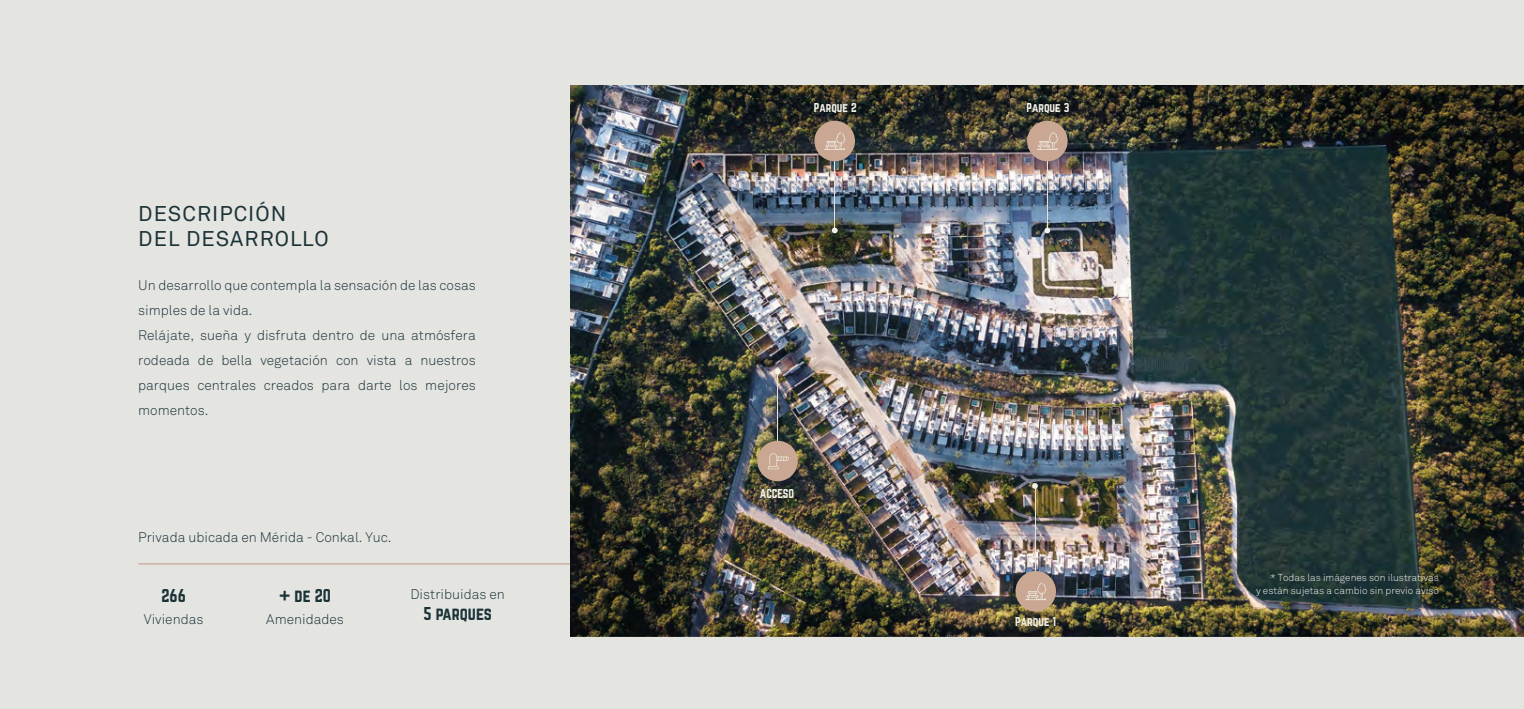
<style>
.page{position:relative;width:1524px;height:709px;background:#e4e4e1}
.page>*{position:absolute;margin:0;border:0;box-sizing:border-box;transform-origin:0 0}
.t1{font:21.25px/25.5px "Akkurat";letter-spacing:.05em;color:#1b3337}
.t2{font:16.25px "Norwester";color:#1b3337}
.t3{font:300 13.75px/25px "Akkurat";color:#1b3337}
.t4{font:11.25px "Norwester";color:#f2f2e8}
.t5{font:300 10px/12.5px "Akkurat";color:#f2f2e8;text-align:right}
</style>
<div class="page">
<hr style="left:138px;top:563px;width:592px;height:1px;background:#c7a99b">
<img style="left:571px;top:85px;width:953px;height:551px">
<hr style="left:834px;top:159px;width:1px;height:73px;background:#efddd4">
<div style="left:814px;top:121px;width:41px;height:40px;background:#c9a792;border-radius:50%"></div>
<svg style="left:824px;top:132px;width:21px;height:18px"></svg>
<svg style="left:832px;top:227px;width:5px;height:6px"></svg>
<hr style="left:1047px;top:159px;width:1px;height:73px;background:#efddd4">
<div style="left:1027px;top:121px;width:40px;height:40px;background:#c9a792;border-radius:50%"></div>
<svg style="left:1037px;top:132px;width:21px;height:18px"></svg>
<svg style="left:1044px;top:227px;width:6px;height:6px"></svg>
<hr style="left:1035px;top:486px;width:1px;height:92px;background:#efddd4">
<div style="left:1015px;top:571px;width:41px;height:40px;background:#c9a792;border-radius:50%"></div>
<svg style="left:1025px;top:582px;width:21px;height:18px"></svg>
<svg style="left:1032px;top:483px;width:6px;height:6px"></svg>
<hr style="left:777px;top:369px;width:1px;height:73px;background:#efddd4">
<div style="left:757px;top:441px;width:41px;height:40px;background:#c9a792;border-radius:50%"></div>
<svg style="left:775px;top:369px;width:5px;height:5px"></svg>
<svg style="left:768px;top:453px;width:21px;height:16px"></svg>
<h1 class="t1" style="left:138px;top:201px;width:192px">DESCRIPCIÓN<br>DEL DESARROLLO</h1>
<p class="t3" style="left:138px;top:273px;width:339px">Un desarrollo que contempla la sensación de las cosas simples de la vida.<br>Relájate, sueña y disfruta dentro de una atmósfera rodeada de bella vegetación con vista a nuestros parques centrales creados para darte los mejores momentos.</p>
<p class="t3" style="left:138px;top:525px;width:255px">Privada ubicada en Mérida - Conkal. Yuc.</p>
<p class="t2" style="left:161px;top:588px;width:26px">266</p>
<p class="t3" style="left:144px;top:606px;width:61px">Viviendas</p>
<p class="t2" style="left:279px;top:588px;width:53px">+ de 20</p>
<p class="t3" style="left:266px;top:606px;width:79px">Amenidades</p>
<p class="t3" style="left:410px;top:582px;width:96px">Distribuidas en</p>
<p class="t2" style="left:424px;top:606px;width:70px">5 parques</p>
<p class="t4" style="left:814px;top:102px;width:44px">Parque 2</p>
<p class="t4" style="left:1026px;top:102px;width:44px">Parque 3</p>
<p class="t4" style="left:760px;top:488px;width:36px">ACCESO</p>
<p class="t4" style="left:1015px;top:616px;width:42px">Parque 1</p>
<p class="t5" style="left:1256px;top:571px;width:184px">* Todas las imágenes son ilustrativas<br>y están sujetas a cambio sin previo aviso</p>
</div>
